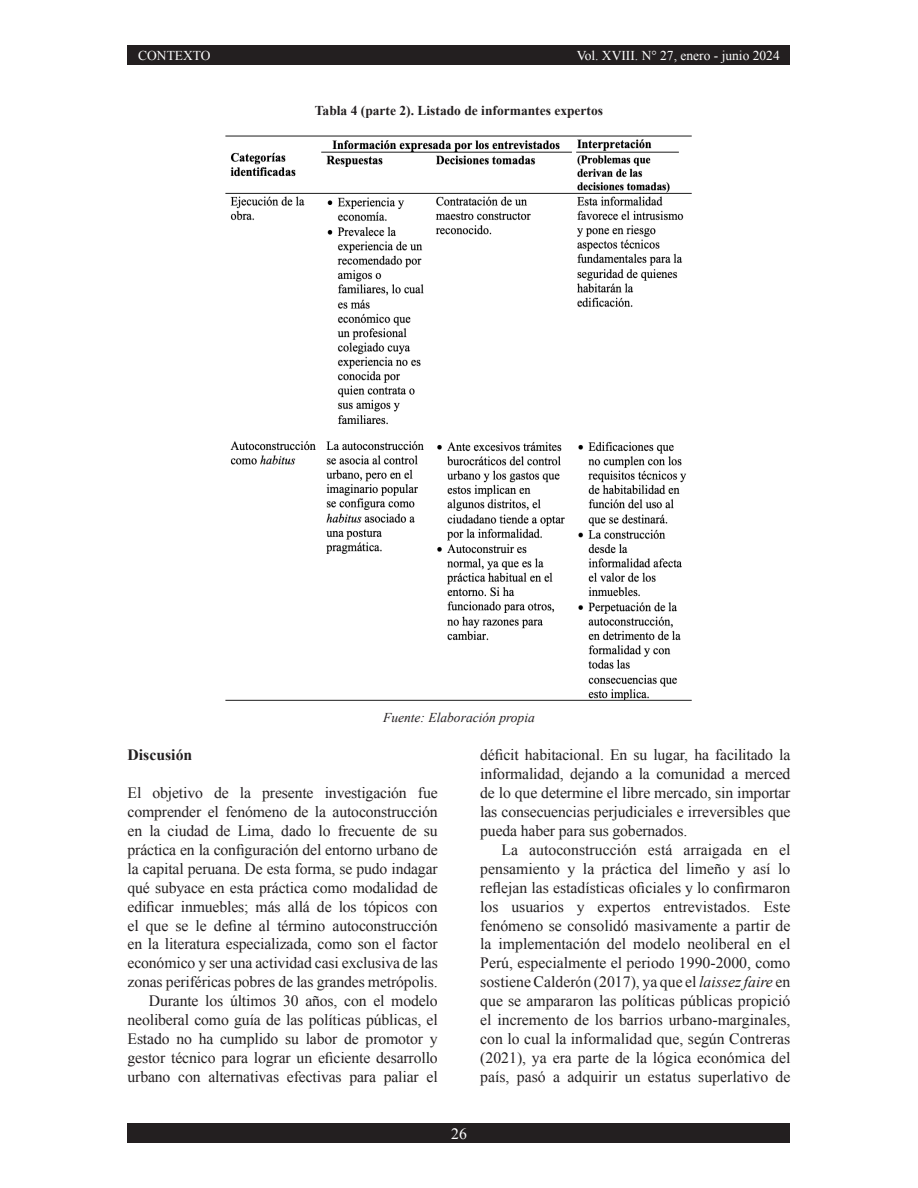
<style>
.page{position:relative;width:918px;height:1188px;background:#fff}
.page>*{position:absolute;margin:0;border:0;box-sizing:border-box;transform-origin:0 0}
.t1{font:15.75px/18.9px "Times New Roman";letter-spacing:-.01em;color:#231f20;text-align:justify}
.t2{font:700 15.75px "Times New Roman";color:#231f20}
.t3{font:15.75px "Times New Roman";color:#fff}
.t4{font:700 13.5px "Times New Roman";color:#231f20}
.t5{font:13.5px "Times New Roman";color:#fff}
.t6{font:italic 13.5px "Times New Roman";color:#231f20}
.s1{font-style:italic}
</style>
<div class="page">
<div style="left:128px;top:1124px;width:662px;height:19px;background:#231f20"></div>
<div style="left:128px;top:45px;width:662px;height:19px;background:#231f20"></div>
<img style="left:225px;top:135px;width:467px;height:566px">
<p class="t5" style="left:138px;top:47px;width:74px">CONTEXTO</p>
<p class="t5" style="left:577px;top:46px;width:205px">Vol. XVIII. N° 27, enero - junio 2024</p>
<p class="t4" style="left:315px;top:102px;width:290px">Tabla 4 (parte 2). Listado de informantes expertos</p>
<p class="t6" style="left:383px;top:708px;width:153px">Fuente: Elaboración propia</p>
<p class="t2" style="left:128px;top:744px;width:66px">Discusión</p>
<p class="t1" style="left:128px;top:783px;width:312px">El objetivo de la presente investigación fue comprender el fenómeno de la autoconstrucción en la ciudad de Lima, dado lo frecuente de su práctica en la configuración del entorno urbano de la capital peruana. De esta forma, se pudo indagar qué subyace en esta práctica como modalidad de edificar inmuebles; más allá de los tópicos con el que se le define al término autoconstrucción en la literatura especializada, como son el factor económico y ser una actividad casi exclusiva de las zonas periféricas pobres de las grandes metrópolis.</p>
<p class="t1" style="left:128px;top:991px;width:312px;text-indent:21px">Durante los últimos 30 años, con el modelo neoliberal como guía de las políticas públicas, el Estado no ha cumplido su labor de promotor y gestor técnico para lograr un eficiente desarrollo urbano con alternativas efectivas para paliar el</p>
<p class="t1" style="left:480px;top:745px;width:312px">déficit habitacional. En su lugar, ha facilitado la informalidad, dejando a la comunidad a merced de lo que determine el libre mercado, sin importar las consecuencias perjudiciales e irreversibles que pueda haber para sus gobernados.</p>
<p class="t1" style="left:480px;top:840px;width:312px;text-indent:21px">La autoconstrucción está arraigada en el pensamiento y la práctica del limeño y así lo reflejan las estadísticas oficiales y lo confirmaron los usuarios y expertos entrevistados. Este fenómeno se consolidó masivamente a partir de la implementación del modelo neoliberal en el Perú, especialmente el periodo 1990-2000, como sostiene Calderón (2017), ya que el <span class="s1">laissez faire</span> en que se ampararon las políticas públicas propició el incremento de los barrios urbano-marginales, con lo cual la informalidad que, según Contreras (2021), ya era parte de la lógica económica del país, pasó a adquirir un estatus superlativo de</p>
<p class="t3" style="left:451px;top:1123px;width:17px">26</p>
</div>
